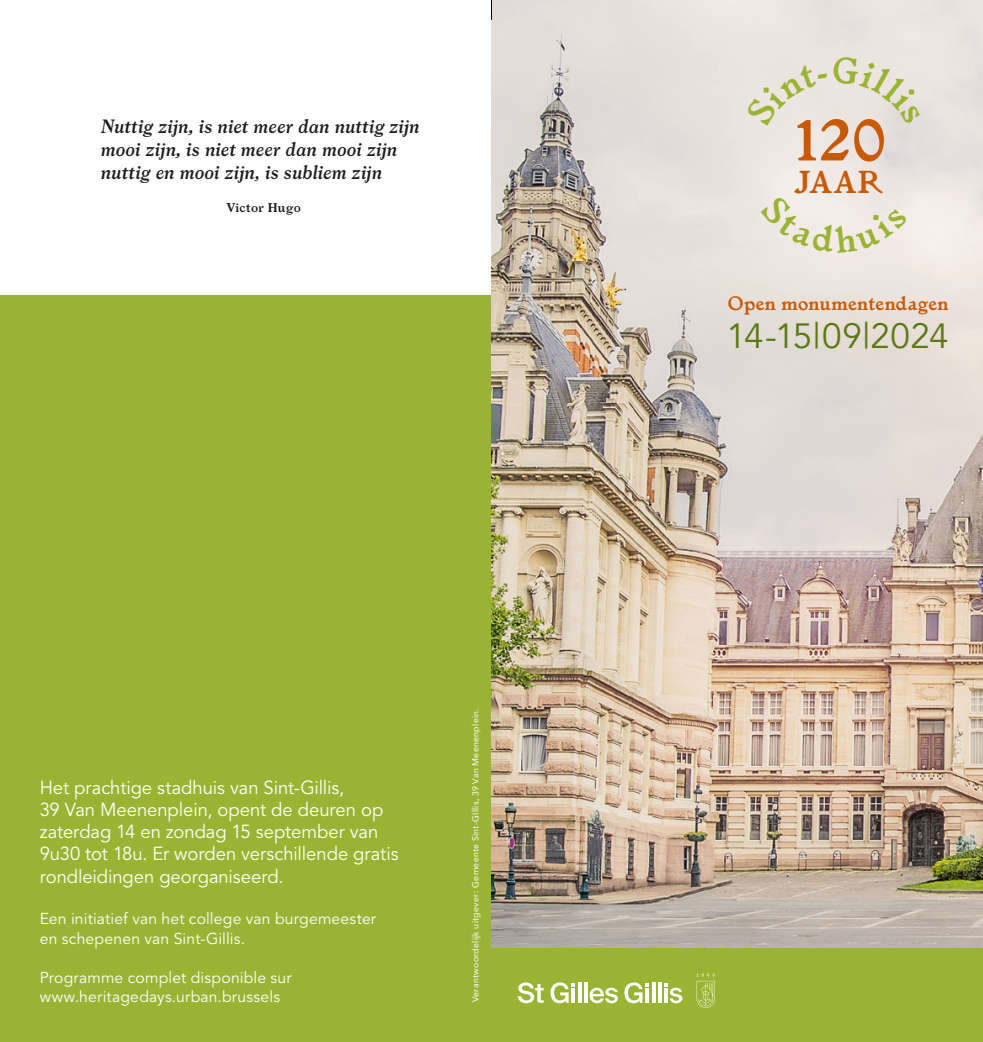
<style>
.page{position:relative;width:983px;height:1042px;background:#fff}
.page>*{position:absolute;margin:0;border:0;box-sizing:border-box;transform-origin:0 0}
.t1{font:600 56px "Larish Alte";color:#c85905}
.t2{font:35px "Avenir";letter-spacing:-.005em;color:#5b7813}
.t3{font:600 30.8px "Larish Alte";color:#c85905}
.t4{font:18.9px/22.2px "Avenir LT Std";letter-spacing:-.005em;color:#fff}
.t5{font:600 18.72px "Larish Alte";letter-spacing:.015em;color:#c85905}
.t6{font:italic 600 18.55px "Larish Neue";color:#1d1d1b}
.t7{font:15.75px/20.1px "Avenir LT Std";letter-spacing:.01em;color:#fff}
.t8{font:600 12.25px "Larish Neue";letter-spacing:.02em;color:#1d1d1b}
.t9{font:8.75px "Avenir";letter-spacing:.035em;color:#fff}
</style>
<div class="page">
<div style="left:491px;top:934px;width:491px;height:108px;background:#9bb332"></div>
<div style="left:0;top:296px;width:491px;height:746px;background:#9bb332"></div>
<img style="left:491px;top:0;width:491px;height:947px">
<svg style="left:517px;top:982px;width:26px;height:21px"></svg>
<svg style="left:550px;top:982px;width:25px;height:21px"></svg>
<hr style="left:571px;top:988px;width:4px;height:15px;background:#fff">
<hr style="left:578px;top:983px;width:3px;height:20px;background:#fff">
<hr style="left:584px;top:983px;width:3px;height:20px;background:#fff">
<svg style="left:589px;top:987px;width:28px;height:16px"></svg>
<svg style="left:624px;top:982px;width:24px;height:21px"></svg>
<svg style="left:652px;top:983px;width:3px;height:20px"></svg>
<hr style="left:658px;top:983px;width:3px;height:20px;background:#fff">
<svg style="left:664px;top:983px;width:18px;height:20px"></svg>
<svg style="left:696px;top:973px;width:18px;height:35px"></svg>
<svg style="left:491px;top:0;width:1px;height:20px"></svg>
<div style="left:760px;top:196px;width:147px;height:56px;background:#f2eae6"></div>
<div style="left:745px;top:56px;width:176px;height:70px;background:#ebe4df"></div>
<p class="t6" style="left:100px;top:112px;width:320px">Nuttig zijn, is niet meer dan nuttig zijn</p>
<p class="t6" style="left:100px;top:135px;width:298px">mooi zijn, is niet meer dan mooi zijn</p>
<p class="t6" style="left:100px;top:158px;width:282px">nuttig en mooi zijn, is subliem zijn</p>
<p class="t8" style="left:226px;top:198px;width:76px">Victor Hugo</p>
<p class="t4" style="left:40px;top:776px;width:360px">Het prachtige stadhuis van Sint-Gillis,<br>39 Van Meenenplein, opent de deuren op zaterdag 14 en zondag 15 september van 9u30 tot 18u. Er worden verschillende gratis rondleidingen georganiseerd.</p>
<p class="t7" style="left:40px;top:909px;width:338px">Een initiatief van het college van burgemeester en schepenen van Sint-Gillis.</p>
<p class="t7" style="left:40px;top:969px;width:253px;line-height:18.9px">Programme complet disponible sur www.heritagedays.urban.brussels</p>
<p class="t9" style="left:468px;top:1002px;width:295px;rotate:-90deg">Verantwoordelijk uitgever: Gemeente Sint-GIllis, 39 Van Meenenplein.</p>
<p class="t1" style="left:794px;top:94px;width:93px">120</p>
<p class="t3" style="left:794px;top:157px;width:90px">JAAR</p>
<p class="t5" style="left:727px;top:288px;width:222px">Open monumentendagen</p>
<p class="t2" style="left:726px;top:315px;width:224px">14-15|09|2024</p>
</div>
